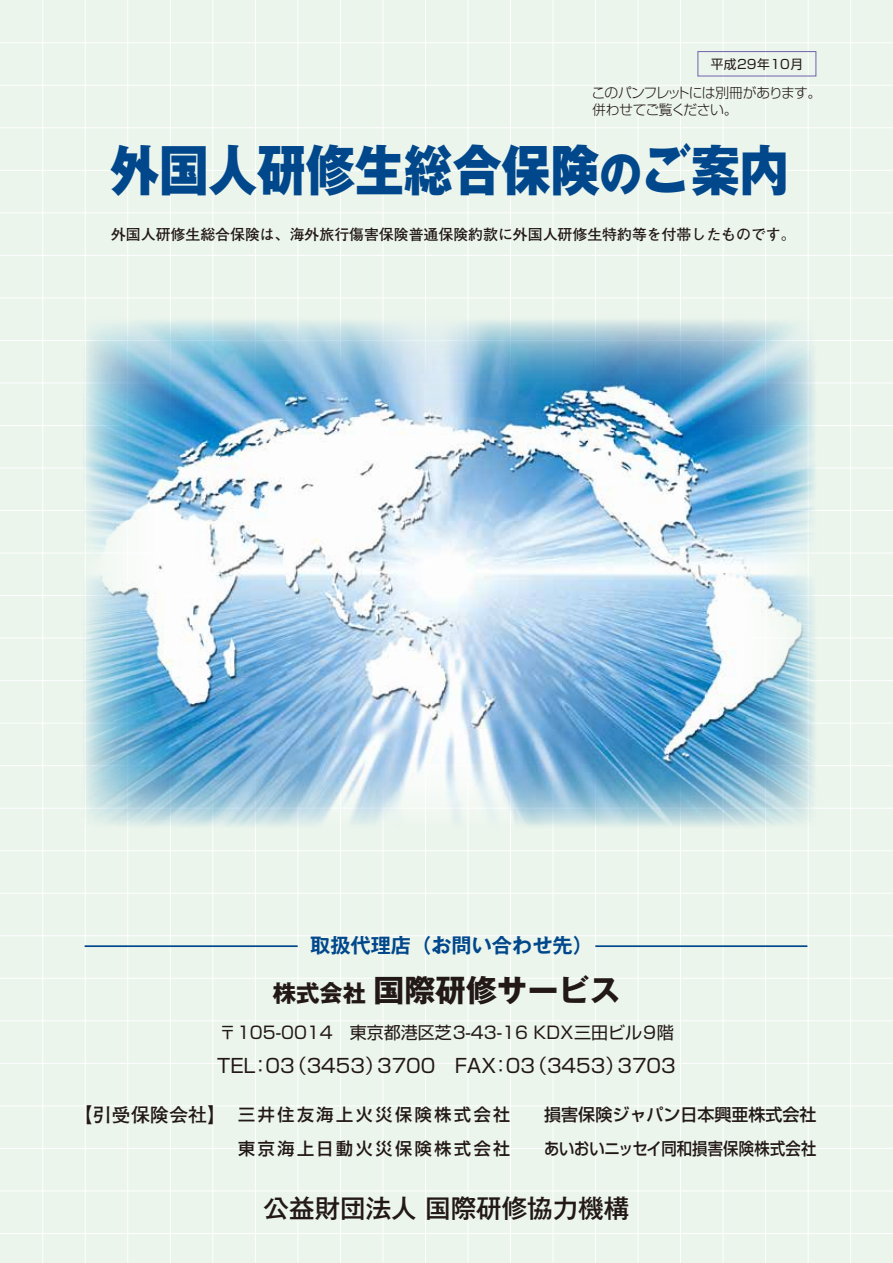
<style>
.page{position:relative;width:893px;height:1263px;background:#ebf5ec}
.page>*{position:absolute;margin:0;border:0;box-sizing:border-box;transform-origin:0 0}
.t1{font:800 54.75px "Gothic MB101 Pro";color:#00478b;scale:.89 1}
.t2{font:700 30.9px "Gothic MB101 Pro";color:#221815}
.t3{font:500 25.5px "Gothic MB101 Pro";color:#221815}
.t4{font:700 20.25px "Gothic MB101 Pro De";color:#00478b}
.t5{font:19.2px "Shin Go Pro";color:#221815}
.t6{font:700 19.2px "Futo Go B101 Pro";color:#221815}
.t7{font:500 16.95px/34px "Shin Go Pro";letter-spacing:.015em;color:#221815}
.t8{font:16.95px "Shin Go Pro";color:#221815}
.t9{font:500 16.95px "Shin Go Pro";letter-spacing:.155em;color:#221815}
.t10{font:700 14.85px "Futo Go B101 Pro";color:#221815}
.t11{font:300 13.8px/17.2px "Shin Go Pro";letter-spacing:-.055em;color:#221815}
.t12{font:12.75px "Shin Go Pro";letter-spacing:.05em;color:#221815}
.s1{font-size:47.55px}
.s2{font-size:23.4px}
</style>
<div class="page">
<hr style="left:0;top:42px;width:893px;height:1px;background:#fff">
<hr style="left:0;top:85px;width:893px;height:1px;background:#fff">
<hr style="left:0;top:127px;width:893px;height:1px;background:#fff">
<hr style="left:0;top:170px;width:893px;height:1px;background:#fff">
<hr style="left:0;top:212px;width:893px;height:1px;background:#fff">
<hr style="left:0;top:255px;width:893px;height:1px;background:#fff">
<hr style="left:0;top:298px;width:893px;height:1px;background:#fff">
<hr style="left:0;top:340px;width:893px;height:1px;background:#fff">
<hr style="left:0;top:383px;width:893px;height:1px;background:#fff">
<hr style="left:0;top:425px;width:893px;height:1px;background:#fff">
<hr style="left:0;top:468px;width:893px;height:1px;background:#fff">
<hr style="left:0;top:510px;width:893px;height:1px;background:#fff">
<hr style="left:0;top:553px;width:893px;height:1px;background:#fff">
<hr style="left:0;top:595px;width:893px;height:1px;background:#fff">
<hr style="left:0;top:638px;width:893px;height:1px;background:#fff">
<hr style="left:0;top:680px;width:893px;height:1px;background:#fff">
<hr style="left:0;top:723px;width:893px;height:1px;background:#fff">
<hr style="left:0;top:765px;width:893px;height:1px;background:#fff">
<hr style="left:0;top:808px;width:893px;height:1px;background:#fff">
<hr style="left:0;top:850px;width:893px;height:1px;background:#fff">
<hr style="left:0;top:893px;width:893px;height:1px;background:#fff">
<hr style="left:0;top:935px;width:893px;height:1px;background:#fff">
<hr style="left:0;top:978px;width:893px;height:1px;background:#fff">
<hr style="left:0;top:1020px;width:893px;height:1px;background:#fff">
<hr style="left:0;top:1063px;width:893px;height:1px;background:#fff">
<hr style="left:0;top:1105px;width:893px;height:1px;background:#fff">
<hr style="left:0;top:1148px;width:893px;height:1px;background:#fff">
<hr style="left:0;top:1190px;width:893px;height:1px;background:#fff">
<hr style="left:0;top:1233px;width:893px;height:1px;background:#fff">
<hr style="left:42px;top:0;width:1px;height:1263px;background:#fff">
<hr style="left:85px;top:0;width:1px;height:1263px;background:#fff">
<hr style="left:127px;top:0;width:1px;height:1263px;background:#fff">
<hr style="left:170px;top:0;width:1px;height:1263px;background:#fff">
<hr style="left:212px;top:0;width:1px;height:1263px;background:#fff">
<hr style="left:255px;top:0;width:1px;height:1263px;background:#fff">
<hr style="left:298px;top:0;width:1px;height:1263px;background:#fff">
<hr style="left:340px;top:0;width:1px;height:1263px;background:#fff">
<hr style="left:383px;top:0;width:1px;height:1263px;background:#fff">
<hr style="left:425px;top:0;width:1px;height:1263px;background:#fff">
<hr style="left:468px;top:0;width:1px;height:1263px;background:#fff">
<hr style="left:510px;top:0;width:1px;height:1263px;background:#fff">
<hr style="left:553px;top:0;width:1px;height:1263px;background:#fff">
<hr style="left:595px;top:0;width:1px;height:1263px;background:#fff">
<hr style="left:638px;top:0;width:1px;height:1263px;background:#fff">
<hr style="left:680px;top:0;width:1px;height:1263px;background:#fff">
<hr style="left:723px;top:0;width:1px;height:1263px;background:#fff">
<hr style="left:765px;top:0;width:1px;height:1263px;background:#fff">
<hr style="left:808px;top:0;width:1px;height:1263px;background:#fff">
<hr style="left:850px;top:0;width:1px;height:1263px;background:#fff">
<img style="left:83px;top:318px;width:733px;height:510px">
<hr style="left:85px;top:945px;width:213px;height:2px;background:#00478b">
<hr style="left:595px;top:945px;width:212px;height:2px;background:#00478b">
<div style="left:697px;top:51px;width:119px;height:26px;border:1px solid #796baf"></div>
<p class="t12" style="left:711px;top:53px;width:94px">平成29年10月</p>
<p class="t11" style="left:591px;top:82px;width:232px">このパンフレットには別冊があります。併わせてご覧ください。</p>
<h1 class="t1" style="left:111px;top:124px;width:764px">外国人研修生総合保険<span class="s1">の</span>ご案内</h1>
<p class="t10" style="left:111px;top:222px;width:686px">外国人研修生総合保険は、海外旅行傷害保険普通保険約款に外国人研修生特約等を付帯したものです。</p>
<h3 class="t4" style="left:310px;top:929px;width:284px">取扱代理店（お問い合わせ先）</h3>
<h2 class="t2" style="left:273px;top:965px;width:349px"><span class="s2">株式会社</span> 国際研修サービス</h2>
<p class="t8" style="left:219px;top:1018px;width:456px">〒105-0014　東京都港区芝3-43-16 KDX三田ビル9階</p>
<p class="t5" style="left:217px;top:1049px;width:460px">TEL：03（3453）3700　FAX：03（3453）3703</p>
<p class="t6" style="left:73px;top:1100px;width:155px">【引受保険会社】</p>
<p class="t9" style="left:238px;top:1100px;width:274px">三井住友海上火災保険株式会社</p>
<p class="t9" style="left:238px;top:1134px;width:274px">東京海上日動火災保険株式会社</p>
<p class="t7" style="left:544px;top:1095px;width:274px">損害保険ジャパン日本興亜株式会社あいおいニッセイ同和損害保険株式会社</p>
<h3 class="t3" style="left:264px;top:1187px;width:367px">公益財団法人 国際研修協力機構</h3>
</div>
